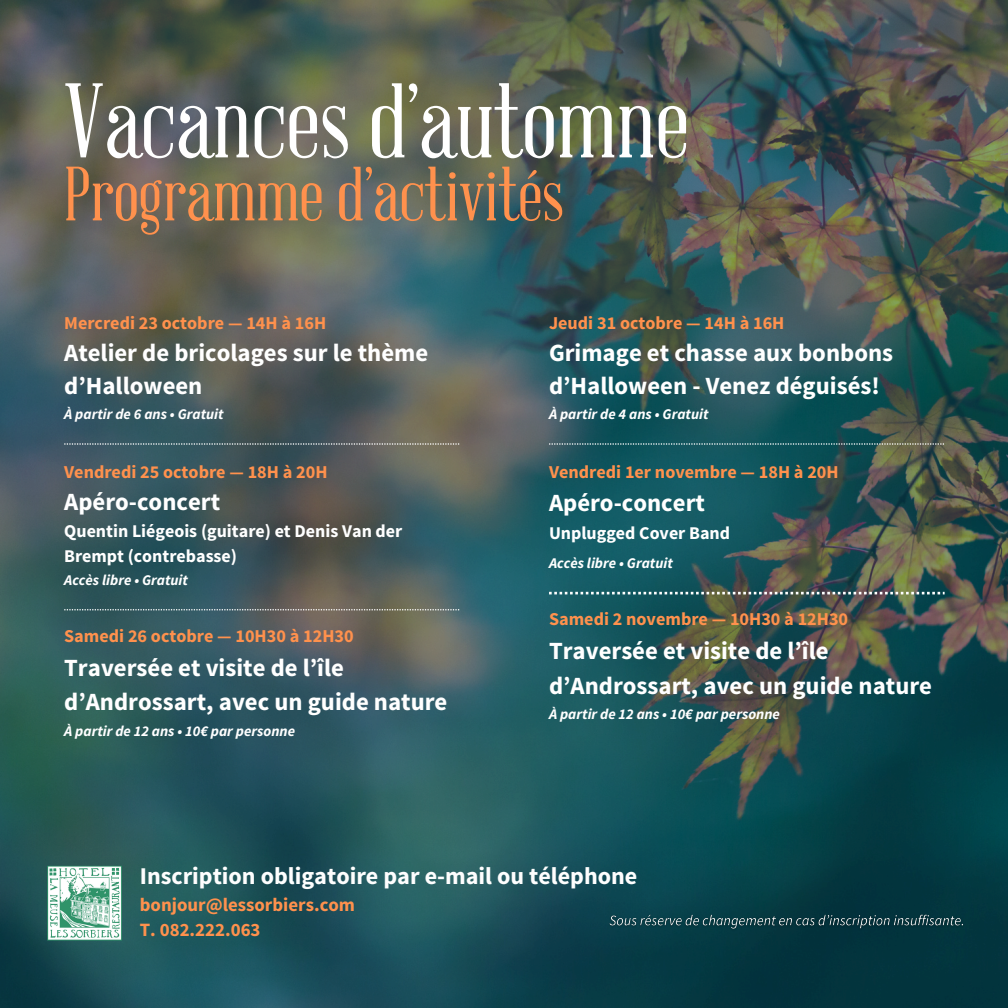
<style>
.page{position:relative;width:1008px;height:1008px;background:#fff}
.page>*{position:absolute;margin:0;border:0;box-sizing:border-box;transform-origin:0 0}
.t1{font:103.77px "Abraham Lincoln";color:#fff}
.t2{font:75.08px "Abraham Lincoln";color:#ff914d}
.t3{font:700 24.68px/33.2px "Source Sans Pro";color:#fff}
.t4{font:700 24.15px "Source Sans Pro";color:#fefefe}
.t5{font:700 18.9px/24.8px "Source Sans Pro";color:#ff914d}
.t6{font:700 18.2px "Source Sans Pro";color:#ff914d}
.t7{font:700 18.03px/24.2px "Source Sans Pro";color:#fff}
.t8{font:italic 700 14.88px "Source Sans Pro";color:#fff}
.t9{font:italic 700 14.88px "Source Sans Pro";color:#fefefe}
</style>
<div class="page">
<img style="left:0;top:0;width:1008px;height:1008px">
<svg style="left:64px;top:443px;width:395px;height:2px"></svg>
<svg style="left:549px;top:592px;width:396px;height:2px"></svg>
<svg style="left:64px;top:609px;width:395px;height:1px"></svg>
<svg style="left:549px;top:443px;width:395px;height:2px"></svg>
<img style="left:45px;top:863px;width:80px;height:80px">
<img style="left:604px;top:911px;width:364px;height:24px">
<h4 class="t1" style="left:64px;top:80px;width:626px">Vacances d’automne</h4>
<h4 class="t2" style="left:64px;top:164px;width:502px">Programme d’activités</h4>
<h1 class="t6" style="left:64px;top:311px;width:264px">Mercredi 23 octobre — 14H à 16H</h1>
<p class="t3" style="left:64px;top:335px;width:365px">Atelier de bricolages sur le thème d’Halloween</p>
<h3 class="t9" style="left:64px;top:404px;width:161px">À partir de 6 ans • Gratuit</h3>
<h4 class="t6" style="left:64px;top:460px;width:265px">Vendredi 25 octobre — 18H à 20H</h4>
<h2 class="t3" style="left:64px;top:484px;width:157px">Apéro-concert</h2>
<h2 class="t7" style="left:64px;top:519px;width:340px">Quentin Liégeois (guitare) et Denis Van der<br>Brempt (contrebasse)</h2>
<h3 class="t8" style="left:64px;top:570px;width:125px">Accès libre • Gratuit</h3>
<h3 class="t6" style="left:64px;top:624px;width:291px">Samedi 26 octobre — 10H30 à 12H30</h3>
<h3 class="t3" style="left:64px;top:650px;width:385px;line-height:34.3px">Traversée et visite de l’île d’Androssart, avec un guide nature</h3>
<h4 class="t8" style="left:64px;top:722px;width:232px">À partir de 12 ans • 10€ par personne</h4>
<h4 class="t6" style="left:549px;top:311px;width:237px">Jeudi 31 octobre — 14H à 16H</h4>
<h3 class="t3" style="left:549px;top:335px;width:346px">Grimage et chasse aux bonbons d’Halloween - Venez déguisés!</h3>
<h3 class="t8" style="left:549px;top:404px;width:161px">À partir de 4 ans • Gratuit</h3>
<h2 class="t6" style="left:549px;top:460px;width:291px">Vendredi 1er novembre — 18H à 20H</h2>
<h3 class="t3" style="left:549px;top:485px;width:157px">Apéro-concert</h3>
<h3 class="t7" style="left:549px;top:520px;width:183px">Unplugged Cover Band</h3>
<h4 class="t8" style="left:549px;top:553px;width:125px">Accès libre • Gratuit</h4>
<h2 class="t6" style="left:549px;top:607px;width:301px">Samedi 2 novembre — 10H30 à 12H30</h2>
<h3 class="t3" style="left:549px;top:634px;width:385px;line-height:34.1px">Traversée et visite de l’île d’Androssart, avec un guide nature</h3>
<h4 class="t8" style="left:549px;top:705px;width:232px">À partir de 12 ans • 10€ par personne</h4>
<p class="t4" style="left:140px;top:860px;width:499px">Inscription obligatoire par e-mail ou téléphone</p>
<p class="t5" style="left:140px;top:892px;width:217px">bonjour@lessorbiers.com<br>T. 082.222.063</p>
</div>
